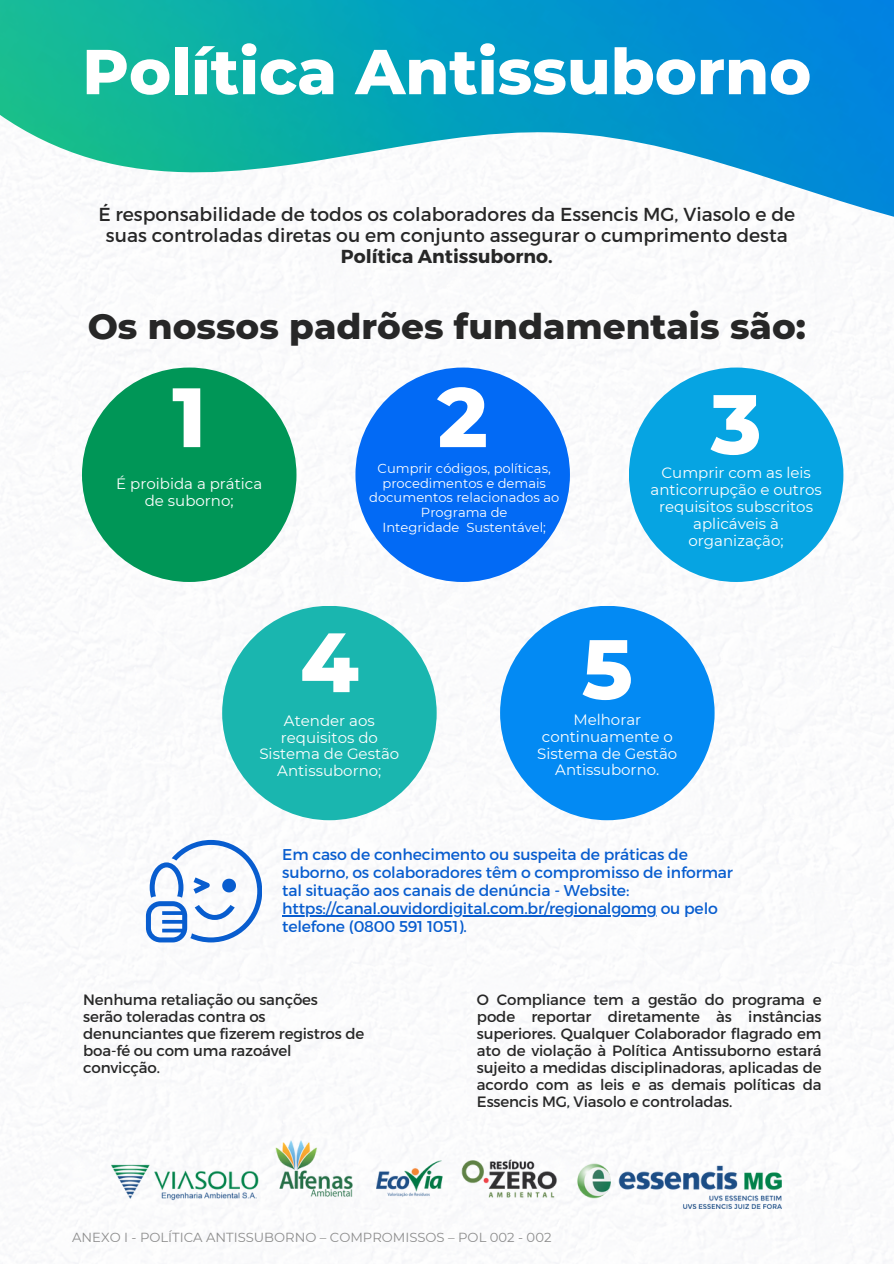
<style>
.page{position:relative;width:894px;height:1264px;background:#fff}
.page>*{position:absolute;margin:0;border:0;box-sizing:border-box;transform-origin:0 0}
.t1{font:800 84px "Montserrat";color:#fff}
.t2{font:800 63.3px "Montserrat";color:#fff}
.t3{font:800 35.7px "Montserrat";color:#272727}
.t4{font:18.75px/21.3px "Montserrat";color:#272727;text-align:center}
.t5{font:15.6px/18px "Montserrat";letter-spacing:-.01em;color:#085dcf}
.t6{font:15px/16.8px "Montserrat";letter-spacing:-.01em;color:#272727}
.t7{font:15px/16.8px "Montserrat";color:#fff;text-align:center}
.t8{font:13.2px "Montserrat";color:#8d8d8d}
.t9{font:13.05px/14.7px "Montserrat";color:#fff;text-align:center}
.s1{font-weight:700}
</style>
<div class="page">
<img style="left:3px;top:252px;width:890px;height:1011px">
<img style="left:112px;top:1140px;width:669px;height:67px">
<img style="left:0;top:0;width:893px;height:252px">
<svg style="left:146px;top:840px;width:116px;height:102px"></svg>
<hr style="left:282px;top:915px;width:374px;height:1px;background:#085dcf">
<div style="left:82px;top:367px;width:214px;height:215px;background:#009657;border-radius:50%"></div>
<div style="left:355px;top:367px;width:214px;height:215px;background:#026af5;border-radius:50%"></div>
<div style="left:628px;top:367px;width:215px;height:215px;background:#06a4e2;border-radius:50%"></div>
<div style="left:222px;top:606px;width:214px;height:214px;background:#1ab6af;border-radius:50%"></div>
<div style="left:500px;top:606px;width:214px;height:214px;background:#038af3;border-radius:50%"></div>
<p class="t2" style="left:82px;top:33px;width:730px">Política Antissuborno</p>
<p class="t4" style="left:98px;top:202px;width:698px">É responsabilidade de todos os colaboradores da Essencis MG, Viasolo e de suas controladas diretas ou em conjunto assegurar o cumprimento desta<br><span class="s1">Política Antissuborno.</span></p>
<h4 class="t3" style="left:88px;top:304px;width:719px">Os nossos padrões fundamentais são:</h4>
<h4 class="t1" style="left:172px;top:366px;width:35px">1</h4>
<p class="t7" style="left:116px;top:475px;width:147px">É proibida a prática de suborno;</p>
<h4 class="t1" style="left:437px;top:366px;width:52px">2</h4>
<p class="t9" style="left:369px;top:461px;width:191px">Cumprir códigos, políticas, procedimentos e demais documentos relacionados ao<br>Programa de</p>
<h4 class="t9" style="left:382px;top:520px;width:165px">Integridade Sustentável;</h4>
<p class="t1" style="left:710px;top:372px;width:52px">3</p>
<h4 class="t7" style="left:650px;top:481px;width:173px">anticorrupção e outros requisitos subscritos aplicáveis à organização;</h4>
<h4 class="t7" style="left:661px;top:464px;width:151px">Cumprir com as leis</h4>
<h4 class="t1" style="left:300px;top:610px;width:60px">4</h4>
<h4 class="t7" style="left:259px;top:711px;width:141px">Atender aos requisitos do<br>Sistema de Gestão<br>Antissuborno;</h4>
<p class="t1" style="left:581px;top:617px;width:52px">5</p>
<h5 class="t7" style="left:537px;top:711px;width:141px">Melhorar continuamente o<br>Sistema de Gestão<br>Antissuborno.</h5>
<h3 class="t5" style="left:282px;top:844px;width:452px">Em caso de conhecimento ou suspeita de práticas de suborno, os colaboradores têm o compromisso de informar tal situação aos canais de denúncia - Website:</h3>
<h2 class="t5" style="left:282px;top:898px;width:437px">https://canal.ouvidordigital.com.br/regionalgomg ou pelo telefone (0800 591 1051).</h2>
<p class="t6" style="left:83px;top:990px;width:282px">Nenhuma retaliação ou sanções<br>serão toleradas contra os denunciantes que fizerem registros de boa-fé ou com uma razoável convicção.</p>
<p class="t6" style="left:477px;top:990px;width:346px;text-align:justify">O Compliance tem a gestão do programa e pode reportar diretamente às instâncias superiores. Qualquer Colaborador flagrado em ato de violação à Política Antissuborno estará sujeito a medidas disciplinadoras, aplicadas de acordo com as leis e as demais políticas da Essencis MG, Viasolo e controladas.</p>
<p class="t8" style="left:72px;top:1228px;width:480px">ANEXO I - POLÍTICA ANTISSUBORNO – COMPROMISSOS – POL 002 - 002</p>
</div>
